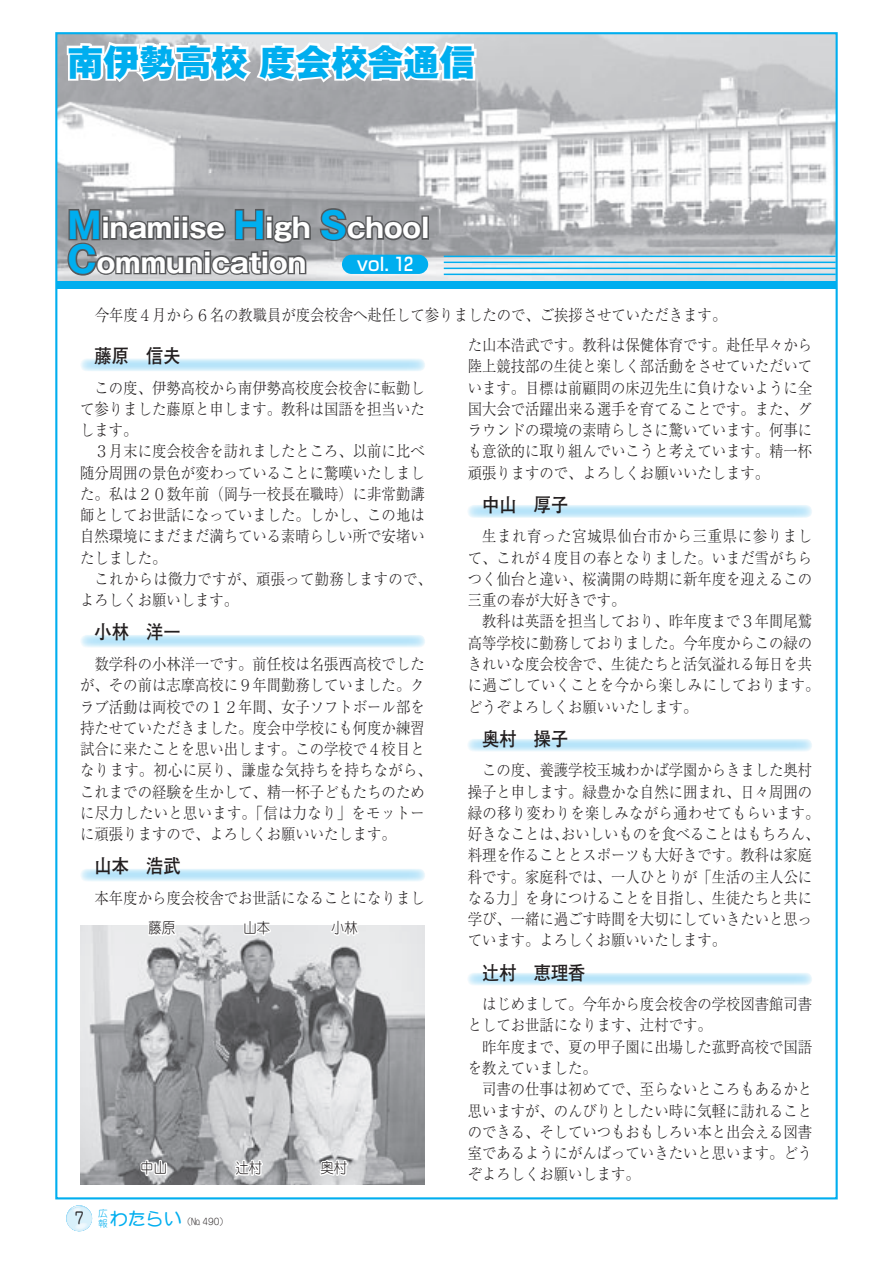
<style>
.page{position:relative;width:893px;height:1263px;background:#fff}
.page>*{position:absolute;margin:0;border:0;box-sizing:border-box;transform-origin:0 0}
.t1{font:800 36px "Gothic MB101 Pro";color:#00aeef}
.t2{font:700 27px/34.5px "Gothic MB101 Pro";color:#fff}
.t3{font:700 19.2px "Futo Go B101 Pro";color:#231f20;scale:.9 1}
.t4{font:500 18px "Shin Go Pro";color:#fff}
.t5{font:18px "DF Maru Gothic Std W7";color:#00aeef}
.t6{font:300 15.9px/21.3px "Ryumin Pro";color:#231f20;text-align:justify;scale:.9 1}
.t7{font:300 15.9px/21.3px "Ryumin Pro";letter-spacing:.025em;color:#231f20;scale:.9 1}
.t8{font:15.9px "Jun 201 Pro";color:#231f20;scale:.9 1}
.t9{font:14.85px "DF Maru Gothic Std W3";color:#231f20;scale:.9 1}
.t10{font:300 9.6px/9.6px "Jun 101 Pro";color:#00aeef}
.t11{font:300 9px "Jun 101 Pro";color:#231f20}
.s1{font-size:36px;color:#00aeef}
</style>
<div class="page">
<img style="left:58px;top:35px;width:777px;height:246px">
<div style="left:342px;top:255px;width:86px;height:19px;background:#00aeef;border-radius:10px"></div>
<div style="left:58px;top:281px;width:778px;height:7px;background:#00aeef"></div>
<svg style="left:318px;top:207px;width:105px;height:36px;background:#818386"></svg>
<div style="left:422px;top:215px;width:7px;height:25px;border:3px solid #57585a"></div>
<svg style="left:66px;top:197px;width:246px;height:80px;background:#888a8c"></svg>
<svg style="left:58px;top:39px;width:421px;height:47px"></svg>
<hr style="left:444px;top:274px;width:392px;height:1px;background:#00aeef">
<hr style="left:444px;top:268px;width:392px;height:1px;background:#00aeef">
<hr style="left:444px;top:262px;width:392px;height:1px;background:#00aeef">
<hr style="left:444px;top:256px;width:392px;height:1px;background:#00aeef">
<img style="left:80px;top:925px;width:345px;height:259px">
<svg style="left:139px;top:1158px;width:29px;height:19px"></svg>
<svg style="left:234px;top:1147px;width:30px;height:35px"></svg>
<svg style="left:318px;top:1147px;width:31px;height:35px"></svg>
<svg style="left:146px;top:925px;width:31px;height:47px"></svg>
<svg style="left:242px;top:925px;width:30px;height:12px"></svg>
<svg style="left:329px;top:925px;width:31px;height:12px"></svg>
<svg style="left:66px;top:1205px;width:27px;height:27px"></svg>
<h1 class="t1" style="left:68px;top:32px;width:409px">南伊勢高校度会校舎通信</h1>
<h2 class="t2" style="left:67px;top:207px;width:364px"><span class="s1">M</span>inamiise <span class="s1">H</span>igh <span class="s1">S</span>chool<br><span class="s1">C</span>ommunication</h2>
<p class="t4" style="left:357px;top:250px;width:58px">vol. 12</p>
<p class="t6" style="left:95px;top:303px;width:703px">今年度４月から６名の教職員が度会校舎へ赴任して参りましたので、ご挨拶させていただきます。</p>
<p class="t3" style="left:95px;top:340px;width:97px">藤原　信夫</p>
<p class="t6" style="left:80px;top:376px;width:384px;text-indent:14px">この度、伊勢高校から南伊勢高校度会校舎に転勤して参りました藤原と申します。教科は国語を担当いたします。</p>
<p class="t6" style="left:80px;top:439px;width:384px;text-indent:14px">３月末に度会校舎を訪れましたところ、以前に比べ随分周囲の景色が変わっていることに驚嘆いたしました。私は２０数年前（岡与一校長在職時）に非常勤講師としてお世話になっていました。しかし、この地は自然環境にまだまだ満ちている素晴らしい所で安堵いたしました。</p>
<p class="t7" style="left:80px;top:567px;width:392px;text-indent:14px">これからは微力ですが、頑張って勤務しますので、よろしくお願いします。</p>
<p class="t3" style="left:95px;top:617px;width:97px">小林　洋一</p>
<p class="t6" style="left:80px;top:652px;width:392px;text-align:left;text-indent:14px">数学科の小林洋一です。前任校は名張西高校でしたが、その前は志摩高校に９年間勤務していました。クラブ活動は両校での１２年間、女子ソフトボール部を持たせていただきました。度会中学校にも何度か練習試合に来たことを思い出します。この学校で４校目となります。初心に戻り、謙虚な気持ちを持ちながら、これまでの経験を生かして、精一杯子どもたちのために尽力したいと思います。「信は力なり」をモットーに頑張りますので、よろしくお願いいたします。</p>
<p class="t3" style="left:95px;top:850px;width:97px">山本　浩武</p>
<p class="t6" style="left:95px;top:886px;width:368px">本年度から度会校舎でお世話になることになりまし</p>
<p class="t6" style="left:468px;top:333px;width:384px">た山本浩武です。教科は保健体育です。赴任早々から陸上競技部の生徒と楽しく部活動をさせていただいています。目標は前顧問の床辺先生に負けないように全国大会で活躍出来る選手を育てることです。また、グラウンドの環境の素晴らしさに驚いています。何事にも意欲的に取り組んでいこうと考えています。精一杯頑張りますので、よろしくお願いいたします。</p>
<p class="t3" style="left:482px;top:489px;width:97px">中山　厚子</p>
<p class="t6" style="left:468px;top:524px;width:384px;text-indent:14px">生まれ育った宮城県仙台市から三重県に参りまして、これが４度目の春となりました。いまだ雪がちらつく仙台と違い、桜満開の時期に新年度を迎えるこの三重の春が大好きです。</p>
<p class="t6" style="left:468px;top:610px;width:392px;text-align:left;text-indent:14px">教科は英語を担当しており、昨年度まで３年間尾鷲高等学校に勤務しておりました。今年度からこの緑のきれいな度会校舎で、生徒たちと活気溢れる毎日を共に過ごしていくことを今から楽しみにしております。どうぞよろしくお願いいたします。</p>
<p class="t3" style="left:482px;top:723px;width:97px">奥村　操子</p>
<p class="t6" style="left:482px;top:758px;width:368px">この度、養護学校玉城わかば学園からきました奥村</p>
<p class="t6" style="left:468px;top:780px;width:384px">操子と申します。緑豊かな自然に囲まれ、日々周囲の</p>
<p class="t7" style="left:468px;top:801px;width:392px">緑の移り変わりを楽しみながら通わせてもらいます。</p>
<p class="t6" style="left:561px;top:822px;width:289px">おいしいものを食べることはもちろん、</p>
<p class="t6" style="left:468px;top:822px;width:384px;text-align:left">好きなことは、<br>料理を作ることとスポーツも大好きです。教科は家庭科です。家庭科では、一人ひとりが「生活の主人公になる力」を身につけることを目指し、生徒たちと共に学び、一緒に過ごす時間を大切にしていきたいと思っています。よろしくお願いいたします。</p>
<p class="t3" style="left:482px;top:957px;width:116px">辻村　恵理香</p>
<p class="t6" style="left:468px;top:992px;width:384px;text-indent:14px">はじめまして。今年から度会校舎の学校図書館司書としてお世話になります、辻村です。</p>
<p class="t6" style="left:468px;top:1035px;width:384px;text-indent:14px">昨年度まで、夏の甲子園に出場した菰野高校で国語を教えていました。</p>
<p class="t6" style="left:468px;top:1077px;width:384px;text-indent:14px">司書の仕事は初めてで、至らないところもあるかと思いますが、のんびりとしたい時に気軽に訪れることのできる、そしていつもおもしろい本と出会える図書室であるようにがんばっていきたいと思います。どうぞよろしくお願いします。</p>
<p class="t9" style="left:148px;top:920px;width:31px">藤原</p>
<p class="t9" style="left:331px;top:920px;width:31px">小林</p>
<p class="t9" style="left:244px;top:920px;width:31px">山本</p>
<p class="t9" style="left:235px;top:1160px;width:31px">辻村</p>
<p class="t9" style="left:320px;top:1160px;width:31px">奥村</p>
<p class="t9" style="left:140px;top:1160px;width:31px">中山</p>
<p class="t8" style="left:75px;top:1206px;width:12px">7</p>
<p class="t10" style="left:98px;top:1207px;width:11px">広報</p>
<p class="t11" style="left:182px;top:1214px;width:48px">)No 490(</p>
<p class="t5" style="left:110px;top:1208px;width:74px">わたらい</p>
</div>
